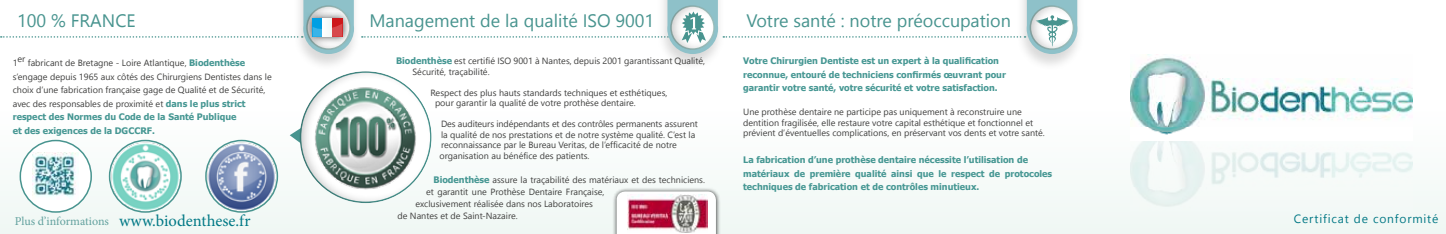
<style>
.page{position:relative;width:1446px;height:234px;background:#fff}
.page>*{position:absolute;margin:0;border:0;box-sizing:border-box;transform-origin:0 0}
.t1{font:18px "Segoe UI Symbol";color:#48948f}
.t2{font:12px "Minion Pro";letter-spacing:-.005em;color:#62a19e}
.t3{font:12px "Segoe UI Symbol";color:#047986}
.t4{font:700 9px/13.5px "Tahoma";color:#469793}
.t5{font:9px "Segoe UI Symbol";color:#3f3f3e}
.s1{color:#3f3f3e}
.s2{font-size:16.5px;color:#017986}
</style>
<div class="page">
<div style="left:0;top:112px;width:1446px;height:122px;background:#f8fbfa"></div>
<div style="left:612px;top:187px;width:108px;height:47px;background:#000;opacity:.75"></div>
<div style="left:1016px;top:0;width:68px;height:71px;background:#000;opacity:.15"></div>
<img style="left:1131px;top:141px;width:281px;height:66px">
<div style="left:298px;top:71px;width:135px;height:133px;background:#000;opacity:.24"></div>
<img style="left:290px;top:82px;width:142px;height:110px">
<div style="left:20px;top:140px;width:71px;height:72px;background:#fff;border-radius:50%"></div>
<img style="left:33px;top:153px;width:46px;height:45px">
<div style="left:20px;top:140px;width:72px;height:73px;border:2px solid #48948f;border-radius:50%"></div>
<img style="left:1131px;top:54px;width:281px;height:81px">
<img style="left:110px;top:140px;width:71px;height:72px;border-radius:36px">
<div style="left:109px;top:140px;width:73px;height:73px;border:2px solid #48948f;border-radius:50%"></div>
<img style="left:206px;top:140px;width:71px;height:72px;border-radius:36px">
<div style="left:205px;top:140px;width:73px;height:73px;border:2px solid #48948f;border-radius:50%"></div>
<svg style="left:1px;top:0;width:353px;height:109px"></svg>
<svg style="left:362px;top:0;width:715px;height:77px"></svg>
<svg style="left:431px;top:89px;width:2px;height:19px"></svg>
<svg style="left:398px;top:176px;width:318px;height:58px"></svg>
<h1 class="t1" style="left:395px;top:10px;width:12px">■</h1>
<h1 class="t1" style="left:505px;top:10px;width:65px">● ❑◆ ●▼</h1>
<h1 class="t1" style="left:756px;top:10px;width:72px">□▼ ▲ ■▼</h1>
<h1 class="t1" style="left:849px;top:10px;width:28px">■□▼</h1>
<h1 class="t1" style="left:923px;top:10px;width:90px">□ ◆ ▼□■</h1>
<p class="t4" style="left:396px;top:55px;width:71px">Biodenthèse <span class="s1">▲▼</span></p>
<p class="t5" style="left:535px;top:56px;width:36px">→ ■▼ ▲</p>
<p class="t5" style="left:642px;top:56px;width:58px">■▼▲▲ ■▼ ◆ ●▼</p>
<p class="t5" style="left:426px;top:66px;width:27px">◆ ▼ ▼</p>
<p class="t5" style="left:474px;top:87px;width:24px">▲ ●◆▲</p>
<p class="t5" style="left:509px;top:87px;width:32px">◆▼▲ ▲▼ ■</p>
<p class="t5" style="left:581px;top:87px;width:86px">■❑◆ ▲ ▼ ▲▼ ▼❑◆ ▲</p>
<p class="t5" style="left:474px;top:98px;width:49px">■▼ ● ❑◆ ●▼</p>
<p class="t5" style="left:541px;top:98px;width:14px">❖□▼</p>
<p class="t5" style="left:572px;top:98px;width:23px">□▼ ➔▲</p>
<p class="t5" style="left:452px;top:119px;width:53px">▲ ◆ ▼◆▲ ■</p>
<p class="t5" style="left:523px;top:119px;width:38px">■ ■▼▲ ▼</p>
<p class="t5" style="left:572px;top:119px;width:43px">▲ □■▼ ● ▲</p>
<p class="t5" style="left:641px;top:119px;width:58px">■ ■▼▲ ▲▲◆ ■▼</p>
<p class="t5" style="left:441px;top:129px;width:33px">● ❑◆ ●▼</p>
<p class="t5" style="left:492px;top:129px;width:16px">■□▲</p>
<p class="t5" style="left:522px;top:129px;width:43px">▲▼ ▼□■▲ ▼</p>
<p class="t5" style="left:578px;top:129px;width:45px">■□▼ ▲ ▲▼➔</p>
<p class="t5" style="left:636px;top:129px;width:24px">❑◆ ●▼</p>
<p class="t5" style="left:679px;top:129px;width:13px">▲▼ ●</p>
<p class="t5" style="left:453px;top:140px;width:41px">□■■ ▲▲ ■</p>
<p class="t5" style="left:551px;top:140px;width:36px">◆ ▼ ▲</p>
<p class="t5" style="left:602px;top:140px;width:4px">●</p>
<p class="t5" style="left:633px;top:140px;width:38px">▼ ■□▼</p>
<p class="t5" style="left:439px;top:150px;width:63px">□ ■▲ ▼□■ ◆</p>
<p class="t5" style="left:513px;top:150px;width:7px">■</p>
<p class="t5" style="left:550px;top:150px;width:39px">▲ ▼ ■▼▲</p>
<p class="t4" style="left:433px;top:173px;width:101px">Biodenthèse <span class="s1">▲▲◆</span> <span class="s1">●</span> <span class="s1">▼</span></p>
<p class="t5" style="left:676px;top:174px;width:29px">■ ■▲</p>
<p class="t5" style="left:431px;top:186px;width:53px">▼ ■▼ ▼ ◆■</p>
<p class="t5" style="left:498px;top:186px;width:23px">□▼ ➔▲</p>
<p class="t5" style="left:428px;top:198px;width:19px">●◆▲ ❖</p>
<p class="t5" style="left:516px;top:198px;width:27px">■▲ ■□▲</p>
<p class="t5" style="left:558px;top:198px;width:36px">□▼□ ▲</p>
<p class="t5" style="left:421px;top:210px;width:28px">■▼ ▲ ▼</p>
<p class="t4" style="left:743px;top:55px;width:264px">Votre Chirurgien Dentiste est un expert à la qualification reconnue, entouré de techniciens confirmés œuvrant pour garantir votre santé, votre sécurité et votre satisfaction.</p>
<p class="t5" style="left:749px;top:107px;width:44px">■ □▼ ➔▲</p>
<p class="t5" style="left:893px;top:107px;width:31px">▲ ◆■ ❑◆</p>
<p class="t5" style="left:939px;top:107px;width:17px">■▼ →</p>
<p class="t5" style="left:969px;top:107px;width:27px">□■▲▼ ◆</p>
<p class="t5" style="left:753px;top:117px;width:27px">■▼▼□■</p>
<p class="t5" style="left:845px;top:117px;width:41px">▲▼ ◆ ❖□▼</p>
<p class="t5" style="left:911px;top:117px;width:51px">▼ ● ▲▼ ▼❑◆</p>
<p class="t5" style="left:972px;top:117px;width:62px">▼ □■ ▼□■■ ● ▼</p>
<p class="t5" style="left:756px;top:128px;width:21px">❖ ■▼</p>
<p class="t5" style="left:790px;top:128px;width:53px">❖ ■▼◆ ●● ▲ □</p>
<p class="t5" style="left:855px;top:128px;width:48px">● ▼□■▲ ■</p>
<p class="t5" style="left:917px;top:128px;width:46px">▲ ❖ ■▼ ❖□▲</p>
<p class="t5" style="left:974px;top:128px;width:65px">■▼▲ ▼ ❖□▼ ▲ ■▼</p>
<p class="t4" style="left:743px;top:154px;width:311px">La fabrication d’une prothèse dentaire nécessite l’utilisation de matériaux de première qualité ainsi que le respect de protocoles techniques de fabrication et de contrôles minutieux.</p>
<p class="t4" style="left:126px;top:56px;width:121px"><span class="s1">□</span> <span class="s1">▼●</span> <span class="s1">■▼</span> <span class="s1">❑◆</span> Biodenthèse</p>
<p class="t5" style="left:105px;top:71px;width:34px">◆ ▼ ▲</p>
<p class="t5" style="left:215px;top:71px;width:27px">■▼▲▼ ▲</p>
<p class="t5" style="left:253px;top:71px;width:15px">■▲ ●</p>
<p class="t5" style="left:22px;top:85px;width:33px">□ ◆■</p>
<p class="t5" style="left:88px;top:85px;width:17px">▼□■</p>
<p class="t5" style="left:185px;top:85px;width:19px">◆●▼</p>
<p class="t5" style="left:17px;top:98px;width:85px">❖ ▲ ▲□■▲ ●▲</p>
<p class="t4" style="left:13px;top:97px;width:234px;text-indent:148px"><span class="s1">▼</span> dans le plus strict respect des Normes du Code de la Santé Publique et des exigences de la DGCCRF.</p>
<h2 class="t2" style="left:15px;top:213px;width:237px">Plus d’informations <span class="s2">www.biodenthese.fr</span></h2>
<h2 class="t3" style="left:1379px;top:211px;width:29px">□■ □</h2>
</div>
